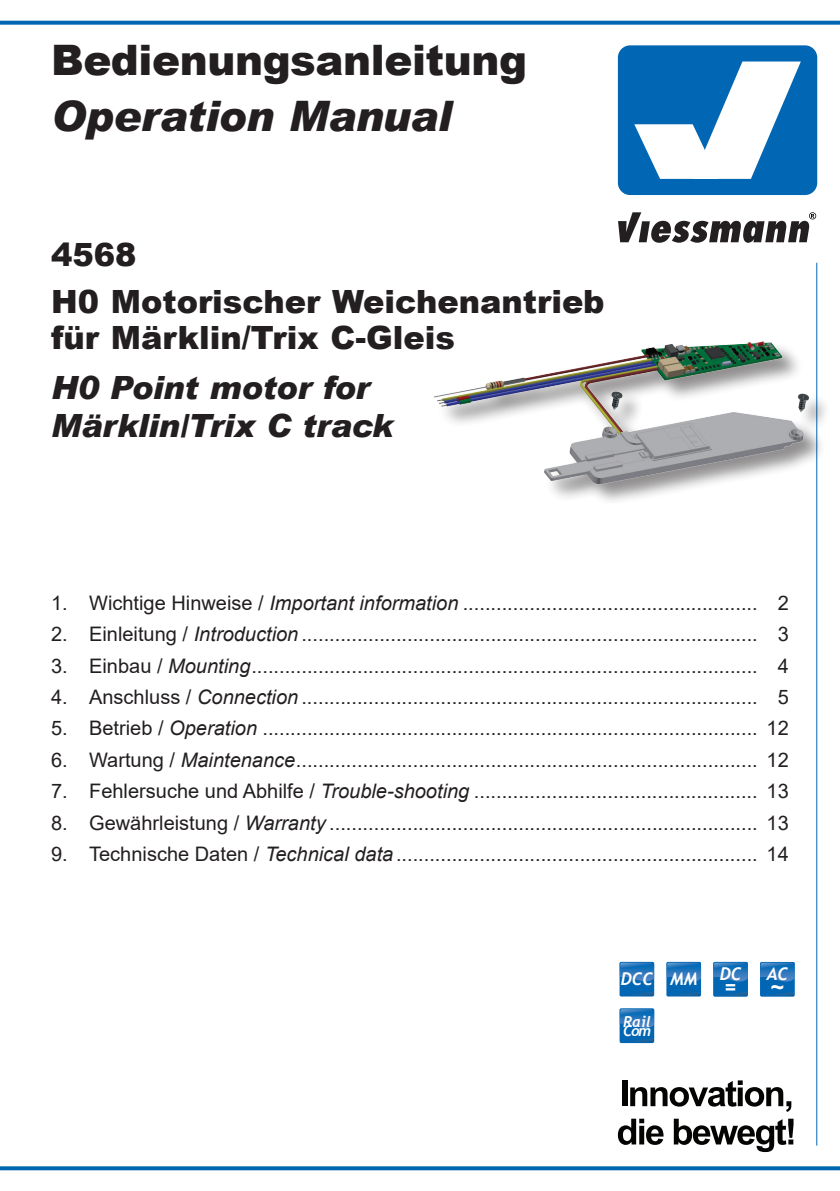
<style>
.page{position:relative;width:840px;height:1191px;background:#fff}
.page>*{position:absolute;margin:0;border:0;box-sizing:border-box;transform-origin:0 0}
.t1{font:900 42px "Arial";letter-spacing:-.01em;color:#231f20}
.t2{font:italic 900 42px "Arial";letter-spacing:-.01em;color:#231f20}
.t3{font:900 32px/47.4px "Arial";color:#231f20}
.t4{font:italic 900 32px/38.6px "Arial";letter-spacing:-.01em;color:#231f20}
.t5{font:700 22.8px "Arial";color:#fff}
.t6{font:20px "Arial";color:#231f20}
.t7{font:700 18.8px "Arial";color:#fff}
.t8{font:italic 700 17.4px "Trebuchet";color:#fff}
.t9{font:italic 700 14.8px "Trebuchet";color:#fff}
.s1{font-style:italic}
</style>
<div class="page">
<svg style="left:0;top:1166px;width:839px;height:4px;background:#1471b8"></svg>
<hr style="left:0;top:21px;width:839px;height:3px;background:#0166b3">
<hr style="left:815px;top:263px;width:1px;height:882px;background:#0166b3">
<div style="left:617px;top:45px;width:199px;height:150px;background:#0166b3;border-radius:12px"></div>
<svg style="left:634px;top:62px;width:166px;height:117px"></svg>
<svg style="left:618px;top:212px;width:197px;height:31px"></svg>
<div style="left:621px;top:1080px;width:5px;height:26px;background:#040503"></div>
<svg style="left:630px;top:1080px;width:160px;height:32px"></svg>
<svg style="left:617px;top:1118px;width:46px;height:26px"></svg>
<svg style="left:673px;top:1118px;width:120px;height:34px"></svg>
<div style="left:434px;top:342px;width:396px;height:164px;background:#231f20;opacity:.5"></div>
<img style="left:434px;top:341px;width:381px;height:160px">
<div style="left:759px;top:962px;width:35px;height:34px;background:#0166b3;border-radius:2px"></div>
<svg style="left:773px;top:992px;width:20px;height:3px"></svg>
<svg style="left:759px;top:962px;width:35px;height:19px"></svg>
<div style="left:712px;top:962px;width:35px;height:34px;background:#0166b3;border-radius:2px"></div>
<svg style="left:726px;top:992px;width:20px;height:3px"></svg>
<svg style="left:712px;top:962px;width:35px;height:19px"></svg>
<div style="left:619px;top:962px;width:34px;height:34px;background:#0166b3;border-radius:2px"></div>
<svg style="left:632px;top:992px;width:21px;height:3px"></svg>
<svg style="left:619px;top:962px;width:34px;height:19px"></svg>
<div style="left:666px;top:962px;width:34px;height:34px;background:#0166b3;border-radius:2px"></div>
<svg style="left:678px;top:992px;width:22px;height:3px"></svg>
<svg style="left:666px;top:962px;width:34px;height:19px"></svg>
<div style="left:619px;top:1008px;width:34px;height:35px;background:#0166b3;border-radius:2px"></div>
<svg style="left:628px;top:1038px;width:25px;height:4px"></svg>
<svg style="left:619px;top:1008px;width:34px;height:20px"></svg>
<h1 class="t1" style="left:51px;top:30px;width:477px">Bedienungsanleitung</h1>
<h1 class="t2" style="left:51px;top:90px;width:402px">Operation Manual</h1>
<h2 class="t3" style="left:51px;top:229px;width:554px">4568<br>H0 Motorischer Weichenantrieb</h2>
<h2 class="t3" style="left:51px;top:313px;width:405px">für Märklin/Trix C-Gleis</h2>
<h2 class="t4" style="left:51px;top:367px;width:343px">H0 Point motor for<br>Märklin/Trix C track</h2>
<p class="t6" style="left:51px;top:589px;width:739px">1. Wichtige Hinweise / <span class="s1">Important information</span> ..................................................... 2</p>
<p class="t6" style="left:51px;top:620px;width:739px">2. Einleitung / <span class="s1">Introduction</span> .................................................................................. 3</p>
<p class="t6" style="left:51px;top:652px;width:739px">3. Einbau / <span class="s1">Mounting</span>........................................................................................... 4</p>
<p class="t6" style="left:51px;top:683px;width:739px">4. Anschluss / <span class="s1">Connection</span> .................................................................................. 5</p>
<p class="t6" style="left:51px;top:714px;width:739px">5. Betrieb / <span class="s1">Operation</span> ......................................................................................... 12</p>
<p class="t6" style="left:51px;top:746px;width:739px">6. Wartung / <span class="s1">Maintenance</span>................................................................................... 12</p>
<p class="t6" style="left:51px;top:777px;width:738px">7. Fehlersuche und Abhilfe / <span class="s1">Trouble-shooting</span> ................................................... 13</p>
<p class="t6" style="left:51px;top:808px;width:738px">8. Gewährleistung / <span class="s1">Warranty</span> ............................................................................. 13</p>
<p class="t6" style="left:51px;top:840px;width:738px">9. Technische Daten / <span class="s1">Technical data</span>................................................................. 14</p>
<p class="t8" style="left:620px;top:968px;width:78px">DCC MM</p>
<p class="t9" style="left:622px;top:1012px;width:29px">Rail</p>
<p class="t9" style="left:622px;top:1021px;width:29px">Com</p>
<p class="t8" style="left:719px;top:963px;width:23px">DC</p>
<p class="t7" style="left:724px;top:974px;width:12px">=</p>
<p class="t8" style="left:766px;top:963px;width:23px">AC</p>
<p class="t5" style="left:770px;top:972px;width:15px">~</p>
</div>
